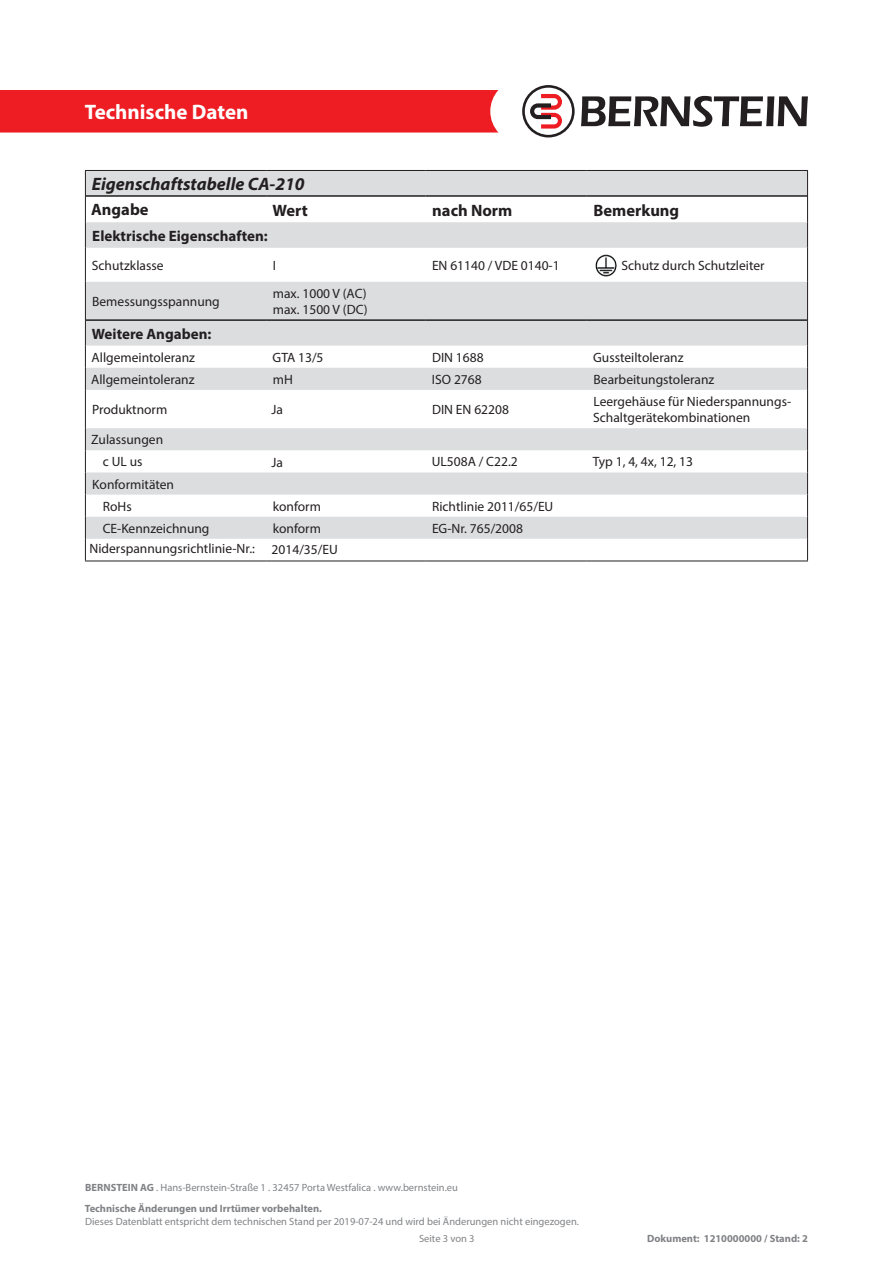
<style>
.page{position:relative;width:893px;height:1263px;background:#fff}
.page>*{position:absolute;margin:0;border:0;box-sizing:border-box;transform-origin:0 0}
.t1{font:700 21px "Myriad Pro";color:#fff}
.t2{font:italic 700 18px "Myriad Pro";color:#231f20}
.t3{font:700 16.5px "Myriad Pro";color:#231f20}
.t4{font:700 15px "Myriad Pro";color:#231f20}
.t5{font:13.5px/16.2px "Myriad Pro";color:#231f20}
.t6{font:10.5px "Myriad Pro";color:#808285}
.t7{font:700 10.5px "Myriad Pro";color:#808285}
.s1{font-weight:700}
</style>
<div class="page">
<div style="left:0;top:90px;width:498px;height:43px;background:#ee1d23"></div>
<svg style="left:581px;top:96px;width:227px;height:31px"></svg>
<svg style="left:522px;top:85px;width:53px;height:52px"></svg>
<svg style="left:86px;top:171px;width:721px;height:219px;fill:#dcdddf"></svg>
<svg style="left:86px;top:222px;width:721px;height:97px;fill:#dcdddf"></svg>
<hr style="left:85px;top:170px;width:181px;height:1px;background:#231f20">
<hr style="left:266px;top:170px;width:159px;height:1px;background:#231f20">
<hr style="left:425px;top:170px;width:162px;height:1px;background:#231f20">
<hr style="left:587px;top:170px;width:221px;height:1px;background:#231f20">
<svg style="left:807px;top:171px;width:1px;height:77px"></svg>
<svg style="left:85px;top:171px;width:1px;height:77px"></svg>
<hr style="left:85px;top:248px;width:1px;height:34px;background:#231f20">
<hr style="left:807px;top:248px;width:1px;height:34px;background:#231f20">
<hr style="left:86px;top:195px;width:180px;height:2px;background:#231f20">
<hr style="left:266px;top:195px;width:159px;height:2px;background:#231f20">
<hr style="left:425px;top:195px;width:162px;height:2px;background:#231f20">
<hr style="left:587px;top:195px;width:220px;height:2px;background:#231f20">
<svg style="left:85px;top:320px;width:1px;height:70px"></svg>
<svg style="left:807px;top:320px;width:1px;height:70px"></svg>
<hr style="left:85px;top:390px;width:1px;height:38px;background:#231f20">
<hr style="left:807px;top:390px;width:1px;height:38px;background:#231f20">
<svg style="left:85px;top:428px;width:723px;height:133px"></svg>
<hr style="left:85px;top:282px;width:1px;height:38px;background:#231f20">
<hr style="left:807px;top:282px;width:1px;height:38px;background:#231f20">
<hr style="left:86px;top:319px;width:180px;height:2px;background:#231f20">
<hr style="left:266px;top:319px;width:159px;height:2px;background:#231f20">
<hr style="left:425px;top:319px;width:162px;height:2px;background:#231f20">
<hr style="left:587px;top:319px;width:220px;height:2px;background:#231f20">
<hr style="left:85px;top:561px;width:181px;height:1px;background:#231f20">
<hr style="left:266px;top:561px;width:159px;height:1px;background:#231f20">
<hr style="left:425px;top:561px;width:162px;height:1px;background:#231f20">
<hr style="left:587px;top:561px;width:221px;height:1px;background:#231f20">
<img style="left:591px;top:251px;width:29px;height:29px">
<p class="t1" style="left:85px;top:98px;width:165px">Technische Daten</p>
<p class="t2" style="left:92px;top:172px;width:214px">Eigenschaftstabelle CA-210</p>
<p class="t3" style="left:91px;top:199px;width:59px">Angabe</p>
<p class="t3" style="left:272px;top:199px;width:37px">Wert</p>
<p class="t3" style="left:432px;top:199px;width:82px">nach Norm</p>
<p class="t3" style="left:593px;top:199px;width:87px">Bemerkung</p>
<p class="t4" style="left:92px;top:226px;width:177px">Elektrische Eigenschaften:</p>
<p class="t5" style="left:92px;top:257px;width:73px">Schutzklasse</p>
<p class="t5" style="left:621px;top:257px;width:145px">Schutz durch Schutzleiter</p>
<p class="t5" style="left:92px;top:293px;width:129px">Bemessungsspannung</p>
<p class="t4" style="left:92px;top:324px;width:121px">Weitere Angaben:</p>
<p class="t5" style="left:92px;top:349px;width:105px">Allgemeintoleranz</p>
<p class="t5" style="left:593px;top:349px;width:92px">Gussteiltoleranz</p>
<p class="t5" style="left:91px;top:371px;width:105px">Allgemeintoleranz</p>
<p class="t5" style="left:593px;top:371px;width:122px">Bearbeitungstoleranz</p>
<p class="t5" style="left:92px;top:401px;width:77px">Produktnorm</p>
<p class="t5" style="left:593px;top:393px;width:199px">Leergehäuse für Niederspannungs-<br>Schaltgerätekombinationen</p>
<p class="t5" style="left:91px;top:431px;width:73px">Zulassungen</p>
<p class="t5" style="left:271px;top:454px;width:13px">Ja</p>
<p class="t5" style="left:273px;top:257px;width:5px">I</p>
<p class="t5" style="left:432px;top:257px;width:129px">EN 61140 / VDE 0140-1</p>
<p class="t5" style="left:273px;top:285px;width:95px">max. 1000 V (AC)</p>
<p class="t5" style="left:273px;top:301px;width:96px">max. 1500 V (DC)</p>
<p class="t5" style="left:273px;top:349px;width:52px">GTA 13/5</p>
<p class="t5" style="left:432px;top:349px;width:53px">DIN 1688</p>
<p class="t5" style="left:273px;top:371px;width:22px">mH</p>
<p class="t5" style="left:432px;top:371px;width:51px">ISO 2768</p>
<p class="t5" style="left:432px;top:401px;width:78px">DIN EN 62208</p>
<p class="t5" style="left:271px;top:401px;width:13px">Ja</p>
<p class="t5" style="left:103px;top:454px;width:41px">c UL us</p>
<p class="t5" style="left:432px;top:454px;width:87px">UL508A / C22.2</p>
<p class="t5" style="left:593px;top:454px;width:102px">Typ 1, 4, 4x, 12, 13</p>
<p class="t5" style="left:103px;top:498px;width:30px">RoHs</p>
<p class="t5" style="left:432px;top:520px;width:92px">EG-Nr. 765/2008</p>
<p class="t5" style="left:92px;top:476px;width:83px">Konformitäten</p>
<p class="t5" style="left:273px;top:498px;width:50px">konform</p>
<p class="t5" style="left:432px;top:498px;width:123px">Richtlinie 2011/65/EU</p>
<p class="t5" style="left:103px;top:520px;width:108px">CE-Kennzeichnung</p>
<p class="t5" style="left:273px;top:520px;width:50px">konform</p>
<p class="t5" style="left:89px;top:540px;width:167px">Niderspannungsrichtlinie-Nr.:</p>
<p class="t5" style="left:272px;top:542px;width:68px">2014/35/EU</p>
<p class="t6" style="left:85px;top:1181px;width:374px"><span class="s1">BERNSTEIN AG</span> . Hans-Bernstein-Straße 1 . 32457 Porta Westfalica . www.bernstein.eu</p>
<p class="t7" style="left:85px;top:1201px;width:239px">Technische Änderungen und Irrtümer vorbehalten.</p>
<p class="t6" style="left:85px;top:1214px;width:495px">Dieses Datenblatt entspricht dem technischen Stand per 2019-07-24 und wird bei Änderungen nicht eingezogen.</p>
<p class="t6" style="left:419px;top:1232px;width:57px">Seite 3 von 3</p>
<p class="t7" style="left:647px;top:1231px;width:162px">Dokument: 1210000000 / Stand: 2</p>
</div>
